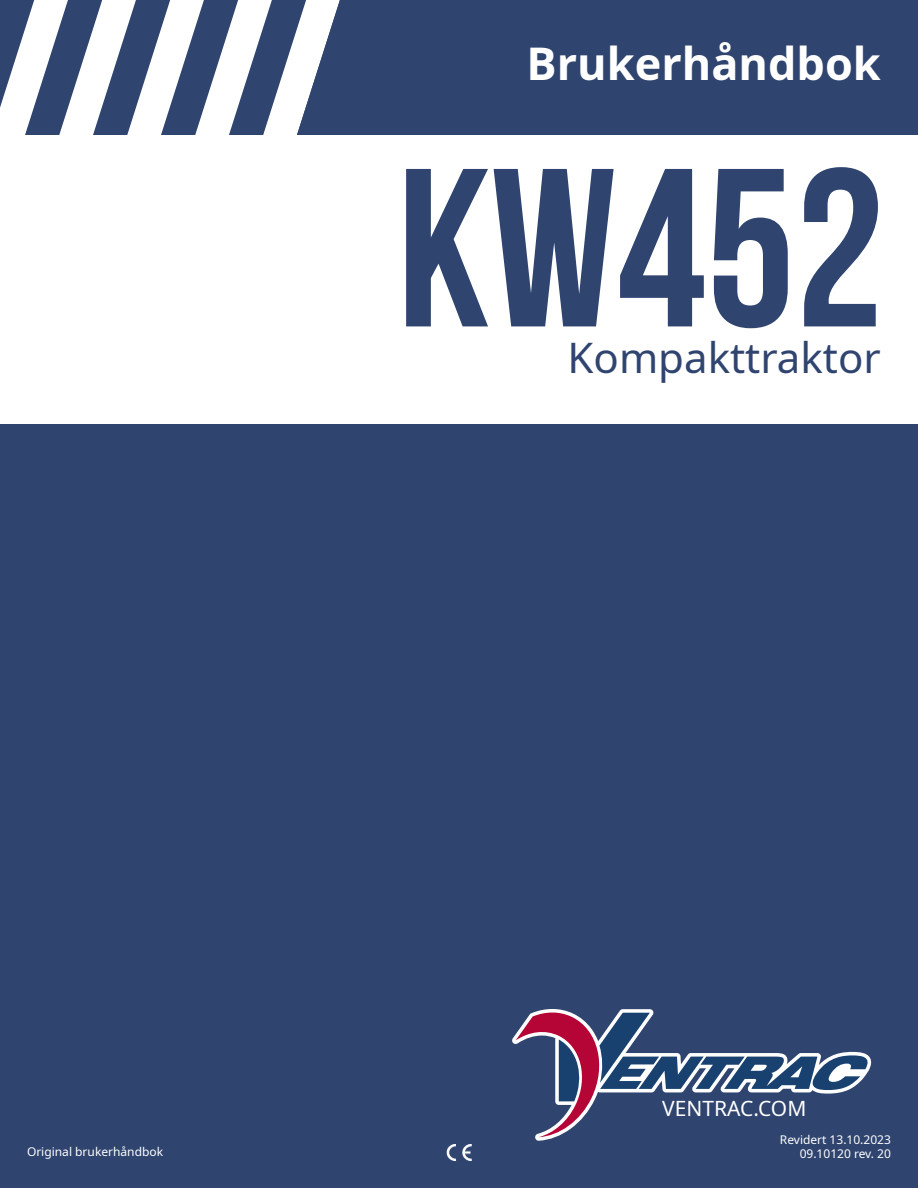
<style>
.page{position:relative;width:918px;height:1188px;background:#fff}
.page>*{position:absolute;margin:0;border:0;box-sizing:border-box;transform-origin:0 0}
.t1{font:700 225px "Bebas Neue";color:#2f446f}
.t2{font:700 45px "Noto Sans";color:#fff}
.t3{font:42px "Noto Sans";color:#2f446f}
.t4{font:21px "Noto Sans";color:#fff}
.t5{font:12px "Noto Sans";color:#fff}
</style>
<div class="page">
<div style="left:0;top:424px;width:918px;height:764px;background:#2f446f"></div>
<svg style="left:0;top:0;width:321px;height:135px"></svg>
<div style="left:321px;top:0;width:597px;height:135px;background:#2f446f"></div>
<svg style="left:512px;top:1009px;width:141px;height:132px"></svg>
<svg style="left:516px;top:1011px;width:356px;height:126px"></svg>
<img style="left:447px;top:1144px;width:24px;height:17px">
<h2 class="t2" style="left:527px;top:32px;width:356px">Brukerhåndbok</h2>
<h1 class="t1" style="left:397px;top:125px;width:489px">KW452</h1>
<h3 class="t3" style="left:568px;top:328px;width:315px">Kompakttraktor</h3>
<h3 class="t4" style="left:662px;top:1093px;width:146px">VENTRAC.COM</h3>
<p class="t5" style="left:780px;top:1131px;width:113px">Revidert 13.10.2023</p>
<p class="t5" style="left:27px;top:1143px;width:138px">Original brukerhåndbok</p>
<p class="t5" style="left:800px;top:1146px;width:93px">09.10120 rev. 20</p>
</div>
